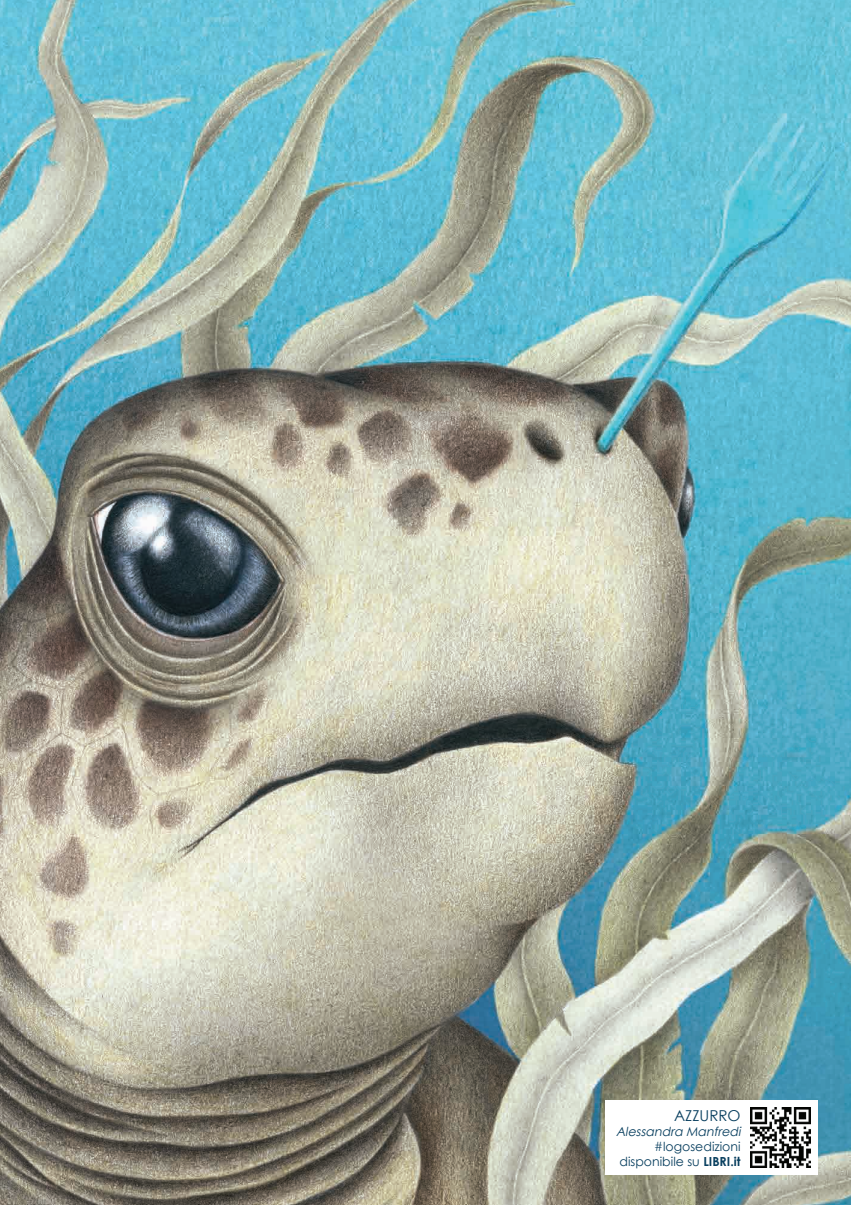
<style>
.page{position:relative;width:851px;height:1205px;background:#fff}
.page>*{position:absolute;margin:0;border:0;box-sizing:border-box;transform-origin:0 0}
.t1{font:15px "Century Gothic";color:#093f5f}
.t2{font:12.5px/15px "Century Gothic";color:#093f5f;text-align:right}
.t3{font:italic 12.5px "Century Gothic";color:#093f5f}
.s1{font-weight:700}
</style>
<div class="page">
<img style="left:0;top:0;width:850px;height:1205px">
<div style="left:605px;top:1100px;width:213px;height:75px;background:#fff"></div>
<img style="left:750px;top:1108px;width:60px;height:60px">
<p class="t1" style="left:674px;top:1106px;width:68px">AZZURRO</p>
<p class="t3" style="left:616px;top:1124px;width:129px">Alessandra Manfredi</p>
<p class="t2" style="left:619px;top:1139px;width:123px">#logosedizioni disponibile su <span class="s1">LIBRI.it</span></p>
</div>
